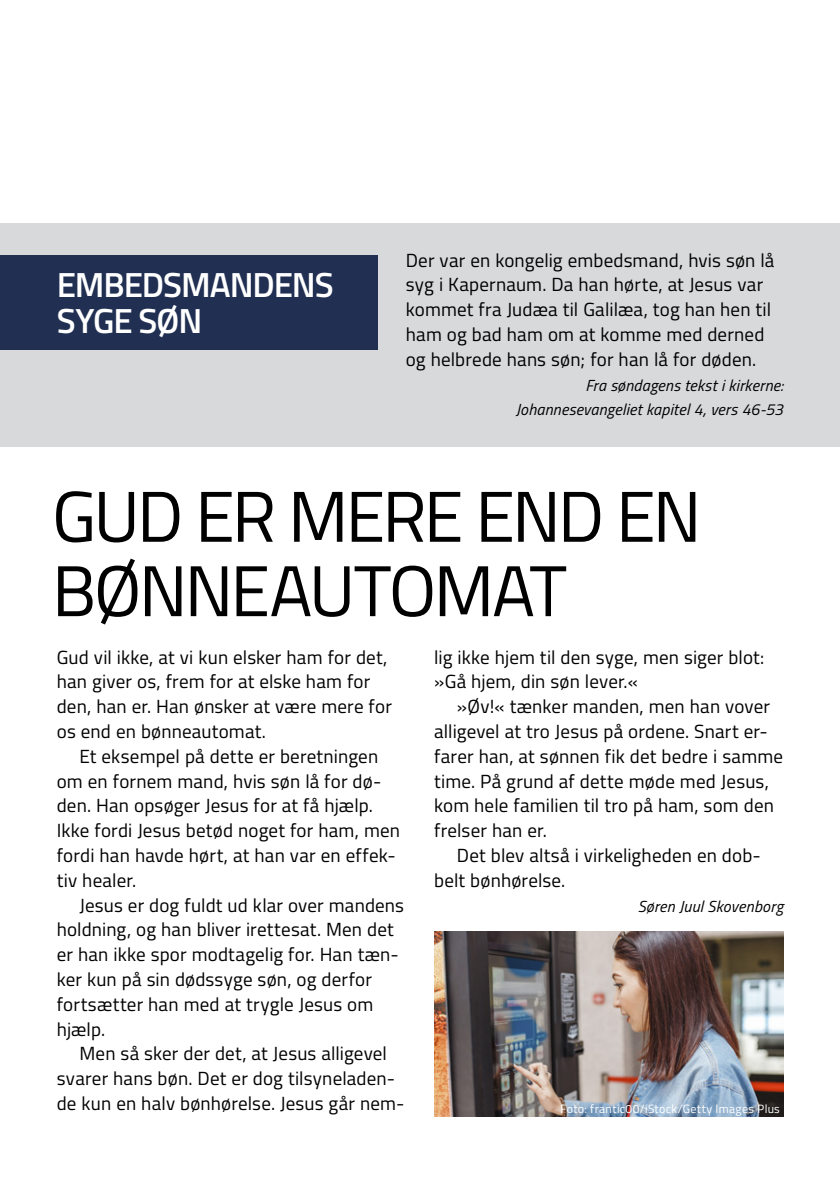
<style>
.page{position:relative;width:840px;height:1191px;background:#fff}
.page>*{position:absolute;margin:0;border:0;box-sizing:border-box;transform-origin:0 0}
.t1{font:72px/74.4px "Titillium";letter-spacing:-.04em;color:#000}
.t2{font:600 34.8px/36px "Titillium";letter-spacing:-.03em;color:#fff}
.t3{font:19px/24.8px "Titillium";letter-spacing:.005em;color:#000}
.t4{font:italic 16px/24.8px "Titillium";letter-spacing:.015em;color:#000;text-align:right}
.t5{font:12px "Titillium";letter-spacing:.03em;color:#fff}
</style>
<div class="page">
<div style="left:0;top:223px;width:839px;height:223px;background:#d8d9da"></div>
<div style="left:0;top:255px;width:377px;height:95px;background:#213052"></div>
<img style="left:434px;top:931px;width:348px;height:185px">
<h2 class="t2" style="left:57px;top:265px;width:278px">EMBEDSMANDENS<br>SYGE SØN</h2>
<p class="t3" style="left:405px;top:246px;width:370px">Der var en kongelig embedsmand, hvis søn lå syg i Kapernaum. Da han hørte, at Jesus var kommet fra Judæa til Galilæa, tog han hen til ham og bad ham om at komme med derned og helbrede hans søn; for han lå for døden.</p>
<p class="t4" style="left:515px;top:372px;width:269px">Fra søndagens tekst i kirkerne:<br>Johannesevangeliet kapitel 4, vers 46-53</p>
<h1 class="t1" style="left:52px;top:476px;width:650px">GUD ER MERE END EN<br>BØNNEAUTOMAT</h1>
<p class="t3" style="left:57px;top:643px;width:336px">Gud vil ikke, at vi kun elsker ham for det, han giver os, frem for at elske ham for den, han er. Han ønsker at være mere for os end en bønneautomat.</p>
<p class="t3" style="left:57px;top:743px;width:344px;text-indent:23px">Et eksempel på dette er beretningen om en fornem mand, hvis søn lå for dø&shy;den. Han opsøger Jesus for at få hjælp.<br>Ikke fordi Jesus betød noget for ham, men fordi han havde hørt, at han var en effek&shy;tiv healer.</p>
<p class="t3" style="left:57px;top:891px;width:348px;text-indent:23px">Jesus er dog fuldt ud klar over mandens holdning, og han bliver irettesat. Men det er han ikke spor modtagelig for. Han tæn&shy;ker kun på sin dødssyge søn, og derfor fortsætter han med at trygle Jesus om hjælp.</p>
<p class="t3" style="left:57px;top:1040px;width:349px;text-align:center">Men så sker der det, at Jesus alligevel svarer hans bøn. Det er dog tilsyneladen&shy;de kun en halv bønhørelse. Jesus går nem-</p>
<p class="t3" style="left:434px;top:643px;width:331px">lig ikke hjem til den syge, men siger blot: »Gå hjem, din søn lever.«</p>
<p class="t3" style="left:434px;top:693px;width:350px;text-indent:23px">»Øv!« tænker manden, men han vover alligevel at tro Jesus på ordene. Snart er&shy;farer han, at sønnen fik det bedre i samme time. På grund af dette møde med Jesus, kom hele familien til tro på ham, som den frelser han er.</p>
<p class="t3" style="left:434px;top:842px;width:328px;text-indent:23px">Det blev altså i virkeligheden en dob&shy;belt bønhørelse.</p>
<p class="t4" style="left:637px;top:893px;width:147px">Søren Juul Skovenborg</p>
<p class="t5" style="left:560px;top:1099px;width:221px">Foto: frantic00/iStock/Getty Images Plus</p>
</div>
